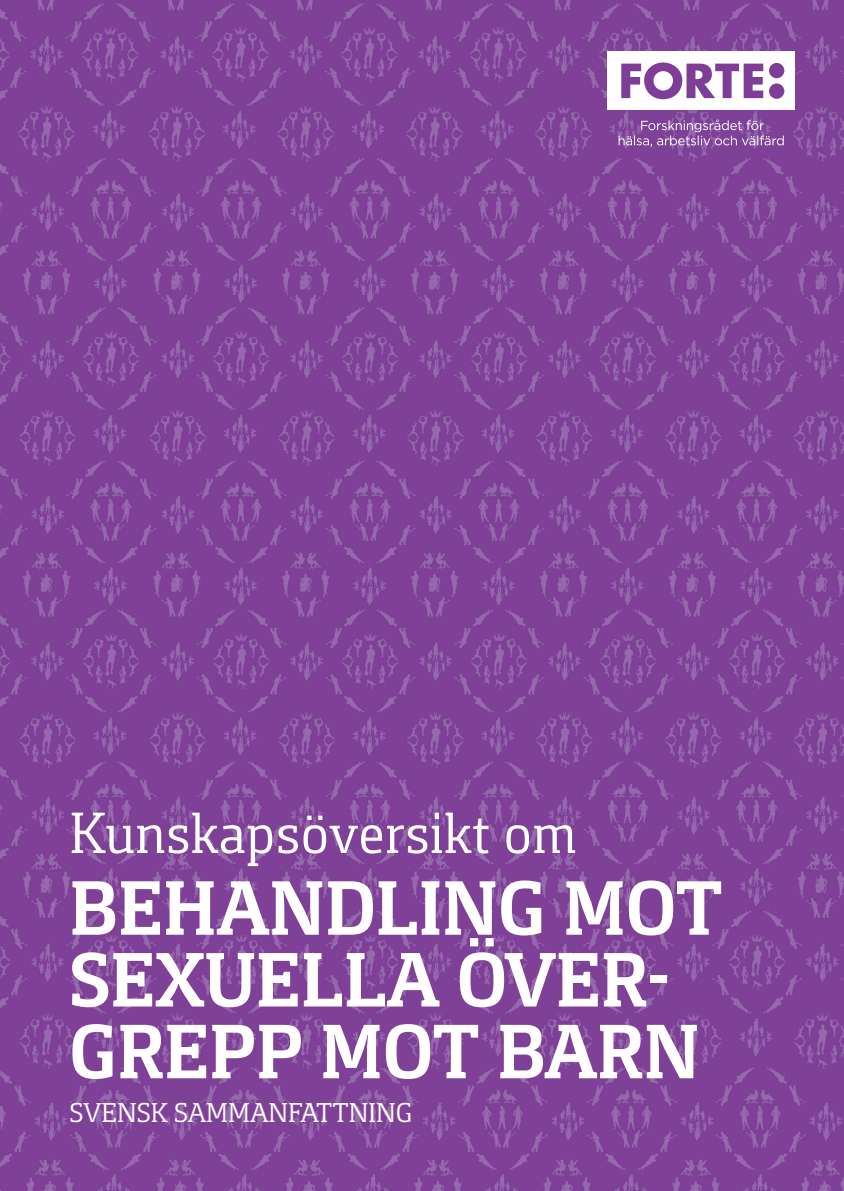
<style>
.page{position:relative;width:844px;height:1191px;background:#fff}
.page>*{position:absolute;margin:0;border:0;box-sizing:border-box;transform-origin:0 0}
.Bröd_1{font:700 78.75px/71.8px "Foral Pro";color:#fff}
.Bröd_1-2{font:59.5px "Foral Pro";color:#fff}
.Bröd_1-3{font:28px "Foral Pro";color:#fff}
</style>
<div class="page">
<img style="left:0;top:0;width:843px;height:1191px">
<div style="left:607px;top:52px;width:188px;height:58px;background:#fff"></div>
<div style="left:768px;top:63px;width:16px;height:15px;background:#7e3e98;border-radius:50%"></div>
<div style="left:768px;top:83px;width:16px;height:16px;background:#7e3e98;border-radius:50%"></div>
<svg style="left:621px;top:62px;width:142px;height:37px"></svg>
<svg style="left:618px;top:120px;width:165px;height:27px;background:#9564aa"></svg>
<p class="Bröd_1-2" style="left:69px;top:799px;width:508px">Kunskapsöversikt om</p>
<p class="Bröd_1" style="left:69px;top:873px;width:655px">BEHANDLING MOT<br>SEXUELLA ÖVER-<br>GREPP MOT BARN</p>
<p class="Bröd_1-3" style="left:69px;top:1096px;width:344px">SVENSK SAMMANFATTNING</p>
</div>
